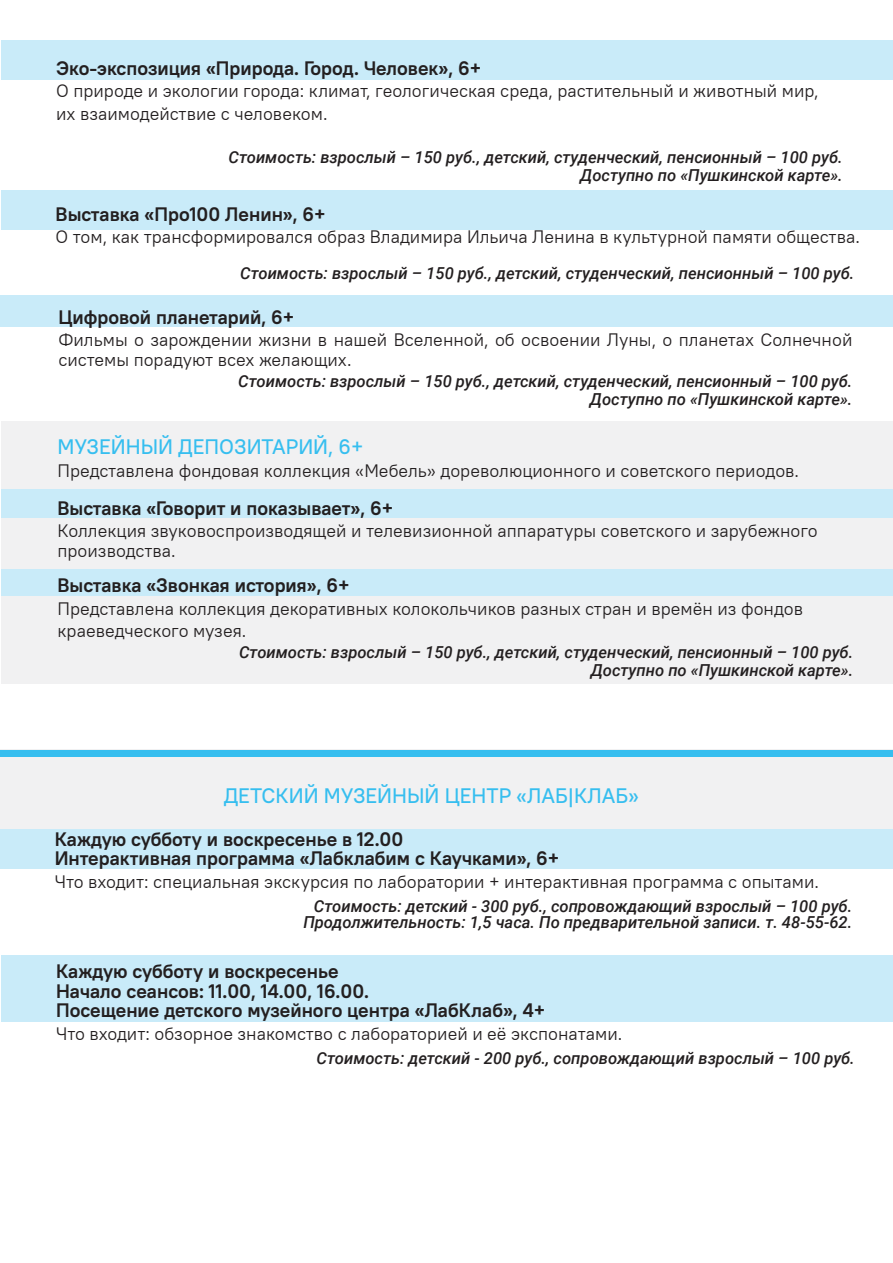
<style>
.page{position:relative;width:893px;height:1263px;background:#fff}
.page>*{position:absolute;margin:0;border:0;box-sizing:border-box;transform-origin:0 0}
.t1{font:500 21px "PT Root UI";color:#36beef}
.t2{font:700 19.5px/19.5px "PT Root UI";color:#231f20}
.t3{font:18px/22.5px "PT Root UI";color:#231f20}
.t4{font:italic 500 16.5px/18px "Roboto";color:#231f20;text-align:right}
</style>
<div class="page">
<div style="left:1px;top:421px;width:892px;height:262px;background:#f1f1f2"></div>
<div style="left:1px;top:295px;width:892px;height:32px;background:#c9ebf9"></div>
<div style="left:1px;top:569px;width:892px;height:27px;background:#c9ebf9"></div>
<div style="left:1px;top:490px;width:892px;height:28px;background:#c9ebf9"></div>
<div style="left:1px;top:191px;width:892px;height:39px;background:#c9ebf9"></div>
<div style="left:0;top:749px;width:893px;height:80px;background:#f1f1f2"></div>
<div style="left:1px;top:955px;width:892px;height:66px;background:#c9ebf9"></div>
<div style="left:0;top:829px;width:893px;height:39px;background:#c9ebf9"></div>
<div style="left:0;top:750px;width:893px;height:7px;background:#36beef"></div>
<div style="left:2px;top:40px;width:891px;height:40px;background:#c9ebf9"></div>
<p class="t2" style="left:56px;top:58px;width:427px">Эко-экспозиция «Природа. Город. Человек», 6+</p>
<p class="t3" style="left:56px;top:79px;width:764px">О природе и экологии города: климат, геологическая среда, растительный и животный мир, их взаимодействие с человеком.</p>
<p class="t4" style="left:229px;top:148px;width:616px">Стоимость: взрослый – 150 руб., детский, студенческий, пенсионный – 100 руб.<br>Доступно по «Пушкинской карте».</p>
<p class="t2" style="left:56px;top:204px;width:272px">Выставка «Про100 Ленин», 6+</p>
<p class="t3" style="left:56px;top:226px;width:806px">О том, как трансформировался образ Владимира Ильича Ленина в культурной памяти общества.</p>
<p class="t4" style="left:240px;top:264px;width:616px">Стоимость: взрослый – 150 руб., детский, студенческий, пенсионный – 100 руб.</p>
<p class="t2" style="left:58px;top:307px;width:237px">Цифровой планетарий, 6+</p>
<p class="t3" style="left:58px;top:330px;width:795px;line-height:19.5px">Фильмы о зарождении жизни в нашей Вселенной, об освоении Луны, о планетах Солнечной системы порадуют всех желающих.</p>
<p class="t4" style="left:238px;top:371px;width:616px">Стоимость: взрослый – 150 руб., детский, студенческий, пенсионный – 100 руб.<br>Доступно по «Пушкинской карте».</p>
<p class="t1" style="left:57px;top:433px;width:308px">МУЗЕЙНЫЙ ДЕПОЗИТАРИЙ, 6+</p>
<p class="t3" style="left:57px;top:459px;width:743px">Представлена фондовая коллекция «Мебель» дореволюционного и советского периодов.</p>
<p class="t2" style="left:57px;top:498px;width:337px">Выставка «Говорит и показывает», 6+</p>
<p class="t3" style="left:57px;top:521px;width:762px;line-height:19.5px">Коллекция звуковоспроизводящей и телевизионной аппаратуры советского и зарубежного производства.</p>
<p class="t2" style="left:57px;top:575px;width:294px">Выставка «Звонкая история», 6+</p>
<p class="t3" style="left:57px;top:597px;width:747px">Представлена коллекция декоративных колокольчиков разных стран и времён из фондов краеведческого музея.</p>
<p class="t4" style="left:239px;top:643px;width:616px">Стоимость: взрослый – 150 руб., детский, студенческий, пенсионный – 100 руб.<br>Доступно по «Пушкинской карте».</p>
<p class="t1" style="left:224px;top:782px;width:417px">ДЕТСКИЙ МУЗЕЙНЫЙ ЦЕНТР «ЛАБ|КЛАБ»</p>
<p class="t2" style="left:55px;top:829px;width:506px">Каждую субботу и воскресенье в 12.00<br>Интерактивная программа «Лабклабим с Каучками», 6+</p>
<p class="t3" style="left:55px;top:870px;width:766px">Что входит: специальная экскурсия по лаборатории + интерактивная программа с опытами.</p>
<p class="t4" style="left:303px;top:897px;width:550px;line-height:16.5px">Стоимость: детский - 300 руб., сопровождающий взрослый – 100 руб.<br>Продолжительность: 1,5 часа. По предварительной записи. т. 48-55-62.</p>
<p class="t2" style="left:56px;top:961px;width:491px">Каждую субботу и воскресенье<br>Начало сеансов: 11.00, 14.00, 16.00.<br>Посещение детского музейного центра «ЛабКлаб», 4+</p>
<p class="t3" style="left:56px;top:1022px;width:568px">Что входит: обзорное знакомство с лабораторией и её экспонатами.</p>
<p class="t4" style="left:317px;top:1048px;width:540px">Стоимость: детский - 200 руб., сопровождающий взрослый – 100 руб.</p>
</div>
